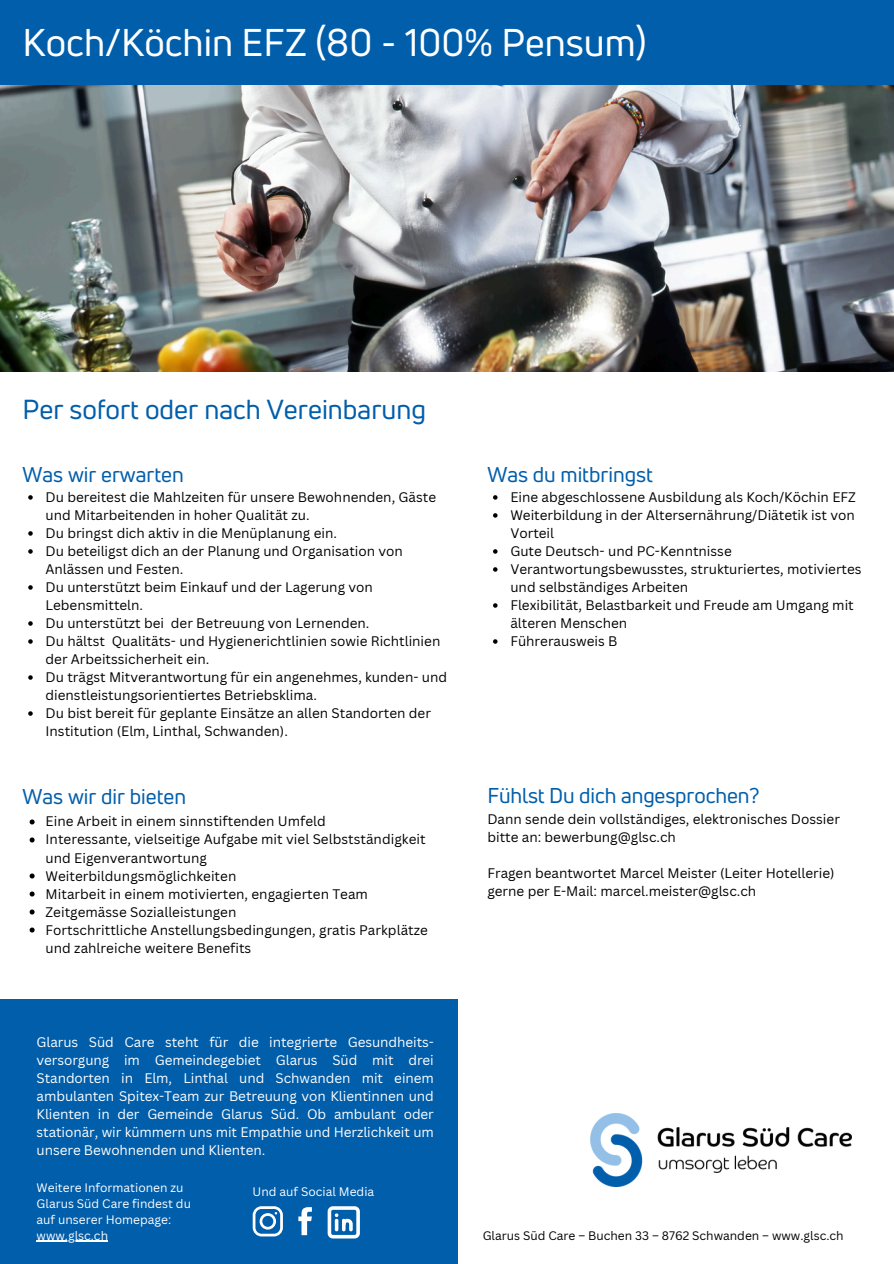
<style>
.page{position:relative;width:894px;height:1264px;background:#fff}
.page>*{position:absolute;margin:0;border:0;box-sizing:border-box;transform-origin:0 0}
.t1{font:37.8px "Uni Neue";color:#fff}
.t2{font:27px "Uni Neue";color:#005eab}
.t3{font:21px "Uni Neue";color:#005eab}
.t4{font:13.5px/18px "Canva Sans";color:#000}
.t5{font:13.5px/18px "Canva Sans";letter-spacing:-.005em;color:#fff;text-align:justify}
.t6{font:12px/16px "Canva Sans";color:#fff}
.t7{font:12px "Canva Sans";color:#000}
</style>
<div class="page">
<div style="left:0;top:999px;width:457px;height:264px;background:#005eab"></div>
<img style="left:590px;top:1113px;width:261px;height:73px">
<svg style="left:327px;top:1206px;width:33px;height:32px"></svg>
<svg style="left:298px;top:1207px;width:14px;height:28px"></svg>
<svg style="left:252px;top:1206px;width:31px;height:30px"></svg>
<svg style="left:28px;top:495px;width:5px;height:4px"></svg>
<svg style="left:28px;top:531px;width:5px;height:4px"></svg>
<svg style="left:28px;top:549px;width:5px;height:4px"></svg>
<svg style="left:28px;top:585px;width:5px;height:4px"></svg>
<svg style="left:28px;top:621px;width:5px;height:4px"></svg>
<svg style="left:28px;top:639px;width:5px;height:4px"></svg>
<svg style="left:28px;top:675px;width:5px;height:4px"></svg>
<svg style="left:28px;top:711px;width:5px;height:4px"></svg>
<hr style="left:37px;top:1240px;width:71px;height:1px;background:#fff">
<svg style="left:493px;top:495px;width:4px;height:4px"></svg>
<svg style="left:493px;top:513px;width:4px;height:4px"></svg>
<svg style="left:493px;top:549px;width:4px;height:4px"></svg>
<svg style="left:493px;top:567px;width:4px;height:4px"></svg>
<svg style="left:493px;top:603px;width:4px;height:4px"></svg>
<svg style="left:493px;top:639px;width:4px;height:4px"></svg>
<svg style="left:30px;top:819px;width:5px;height:5px"></svg>
<svg style="left:30px;top:837px;width:5px;height:5px"></svg>
<svg style="left:30px;top:873px;width:5px;height:5px"></svg>
<svg style="left:30px;top:891px;width:5px;height:5px"></svg>
<svg style="left:30px;top:909px;width:5px;height:5px"></svg>
<svg style="left:30px;top:927px;width:5px;height:5px"></svg>
<img style="left:0;top:84px;width:893px;height:287px">
<div style="left:0;top:0;width:893px;height:84px;background:#005eab"></div>
<p class="t1" style="left:23px;top:17px;width:625px">Koch/Köchin EFZ (80 - 100% Pensum)</p>
<p class="t2" style="left:23px;top:390px;width:405px">Per sofort oder nach Vereinbarung</p>
<h1 class="t3" style="left:23px;top:459px;width:163px">Was wir erwarten</h1>
<p class="t4" style="left:46px;top:487px;width:392px">Du bereitest die Mahlzeiten für unsere Bewohnenden, Gäste und Mitarbeitenden in hoher Qualität zu.</p>
<h2 class="t4" style="left:46px;top:523px;width:293px">Du bringst dich aktiv in die Menüplanung ein.</h2>
<h3 class="t4" style="left:46px;top:541px;width:359px">Du beteiligst dich an der Planung und Organisation von<br>Anlässen und Festen.</h3>
<p class="t4" style="left:46px;top:577px;width:329px">Du unterstützt beim Einkauf und der Lagerung von<br>Lebensmitteln.</p>
<p class="t4" style="left:46px;top:613px;width:325px">Du unterstützt bei der Betreuung von Lernenden.</p>
<p class="t4" style="left:46px;top:631px;width:396px">Du hältst Qualitäts- und Hygienerichtlinien sowie Richtlinien der Arbeitssicherheit ein.</p>
<p class="t4" style="left:46px;top:667px;width:403px">Du trägst Mitverantwortung für ein angenehmes, kunden- und dienstleistungsorientiertes Betriebsklima.</p>
<p class="t4" style="left:46px;top:703px;width:387px">Du bist bereit für geplante Einsätze an allen Standorten der<br>Institution (Elm, Linthal, Schwanden).</p>
<p class="t3" style="left:23px;top:782px;width:165px">Was wir dir bieten</p>
<p class="t4" style="left:46px;top:812px;width:282px">Eine Arbeit in einem sinnstiftenden Umfeld</p>
<h4 class="t4" style="left:46px;top:830px;width:381px">Interessante, vielseitige Aufgabe mit viel Selbstständigkeit und Eigenverantwortung</h4>
<h4 class="t4" style="left:46px;top:866px;width:192px">Weiterbildungsmöglichkeiten</h4>
<h4 class="t4" style="left:46px;top:884px;width:324px">Mitarbeit in einem motivierten, engagierten Team</h4>
<p class="t4" style="left:46px;top:902px;width:192px">Zeitgemässe Sozialleistungen</p>
<p class="t4" style="left:46px;top:920px;width:384px">Fortschrittliche Anstellungsbedingungen, gratis Parkplätze und zahlreiche weitere Benefits</p>
<p class="t5" style="left:37px;top:1033px;width:398px">Glarus Süd Care steht für die integrierte Gesundheits&shy;versorgung im Gemeindegebiet Glarus Süd mit drei Standorten in Elm, Linthal und Schwanden mit einem ambulanten Spitex-Team zur Betreuung von Klientinnen und Klienten in der Gemeinde Glarus Süd. Ob ambulant oder stationär, wir kümmern uns mit Empathie und Herzlichkeit um unsere Bewohnenden und Klienten.</p>
<p class="t6" style="left:37px;top:1178px;width:156px">Weitere Informationen zu<br>Glarus Süd Care findest du auf unserer Homepage:</p>
<p class="t6" style="left:37px;top:1226px;width:73px">www.glsc.ch</p>
<p class="t6" style="left:252px;top:1182px;width:123px">Und auf Social Media</p>
<p class="t3" style="left:487px;top:459px;width:167px">Was du mitbringst</p>
<p class="t4" style="left:510px;top:487px;width:347px">Eine abgeschlossene Ausbildung als Koch/Köchin EFZ</p>
<h3 class="t4" style="left:510px;top:505px;width:346px">Weiterbildung in der Altersernährung/Diätetik ist von<br>Vorteil</h3>
<p class="t4" style="left:510px;top:541px;width:223px">Gute Deutsch- und PC-Kenntnisse</p>
<p class="t4" style="left:510px;top:559px;width:353px">Verantwortungsbewusstes, strukturiertes, motiviertes und selbständiges Arbeiten</p>
<p class="t4" style="left:510px;top:595px;width:345px">Flexibilität, Belastbarkeit und Freude am Umgang mit älteren Menschen</p>
<p class="t4" style="left:510px;top:631px;width:108px">Führerausweis B</p>
<p class="t3" style="left:487px;top:781px;width:273px">Fühlst Du dich angesprochen?</p>
<p class="t4" style="left:487px;top:809px;width:354px">Dann sende dein vollständiges, elektronisches Dossier bitte an: bewerbung@glsc.ch</p>
<h3 class="t4" style="left:487px;top:863px;width:348px">Fragen beantwortet Marcel Meister (Leiter Hotellerie) gerne per E-Mail: marcel.meister@glsc.ch</h3>
<p class="t7" style="left:482px;top:1226px;width:362px">Glarus Süd Care – Buchen 33 – 8762 Schwanden – www.glsc.ch</p>
</div>
